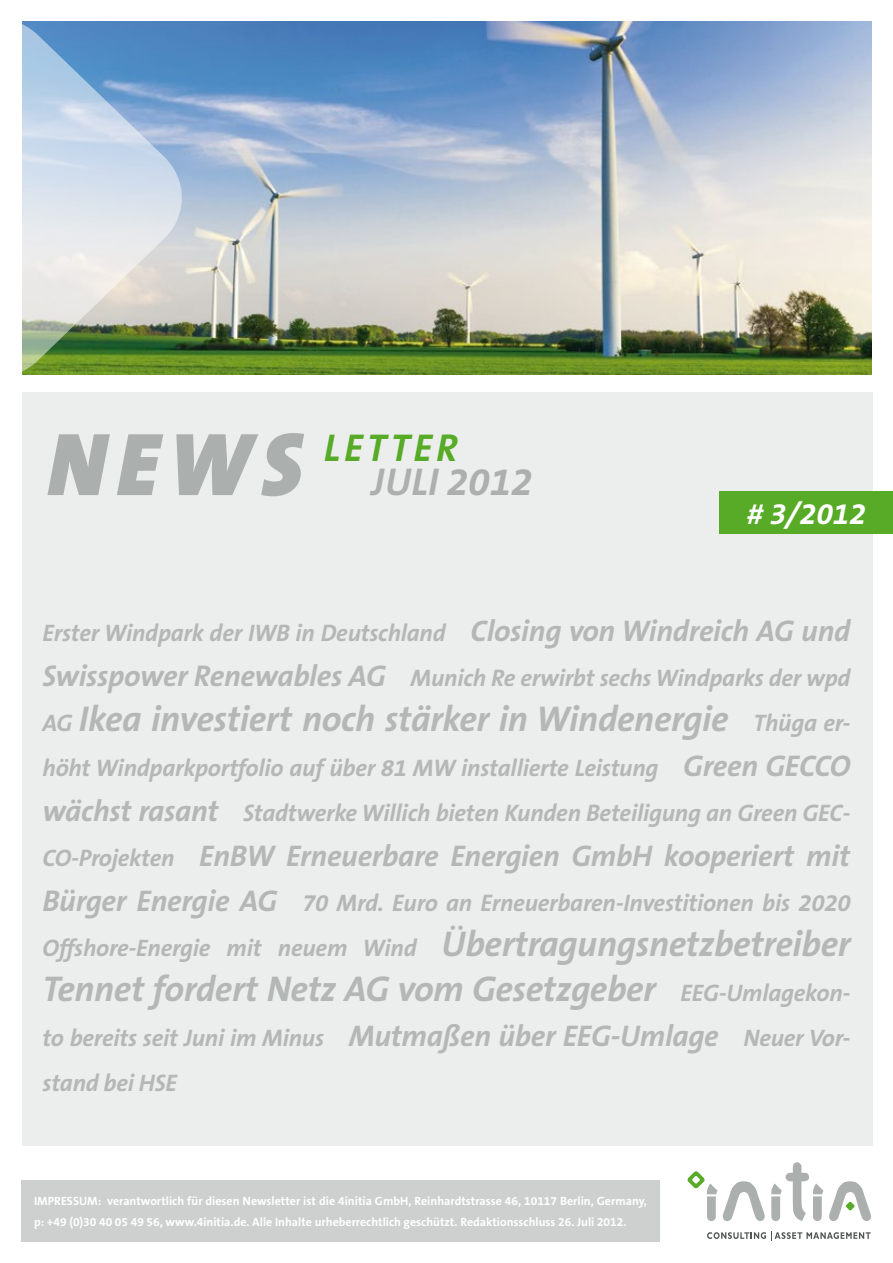
<style>
.page{position:relative;width:893px;height:1263px;background:#fff}
.page>*{position:absolute;margin:0;border:0;box-sizing:border-box;transform-origin:0 0}
.t1{font:italic 900 90px "The Sans B9";color:#abafad}
.t2{font:italic 700 39px "The Sans B7";color:#abafad}
.t3{font:italic 700 39px "The Sans B7";letter-spacing:.1em;color:#57ab27}
.t4{font:italic 700 36px "The Sans B7";letter-spacing:-.01em;color:#b3b7b6}
.t5{font:italic 700 30px "The Sans B7";letter-spacing:-.01em;color:#b3b7b6}
.t6{font:italic 700 30px "The Sans B7";color:#fff}
.t7{font:italic 700 24px/45px "The Sans B7";letter-spacing:-.01em;color:#b3b7b6}
.t8{font:700 12px/21px "The Sans B7";color:#fff}
.s1{font-size:30px}
.s2{font-size:24px}
.s3{font-size:36px}
</style>
<div class="page">
<svg style="left:829px;top:1181px;width:42px;height:40px"></svg>
<svg style="left:707px;top:1232px;width:164px;height:9px"></svg>
<svg style="left:687px;top:1171px;width:78px;height:50px"></svg>
<svg style="left:771px;top:1162px;width:52px;height:59px"></svg>
<div style="left:21px;top:1180px;width:639px;height:62px;background:#cdd0cf"></div>
<div style="left:22px;top:392px;width:850px;height:754px;background:#eceded"></div>
<img style="left:183px;top:21px;width:688px;height:353px">
<div style="left:720px;top:491px;width:173px;height:43px;background:#57ab27"></div>
<svg style="left:22px;top:21px;width:161px;height:354px;background:#adc2c8"></svg>
<h1 class="t1" style="left:47px;top:416px;width:257px">NEWS</h1>
<h2 class="t3" style="left:324px;top:427px;width:135px">LETTER</h2>
<h2 class="t2" style="left:372px;top:461px;width:163px">JULI 2012</h2>
<p class="t6" style="left:747px;top:498px;width:121px"># 3/2012</p>
<p class="t7" style="left:43px;top:611px;width:809px">Erster Windpark der IWB in Deutschland <span class="s1">Closing von Windreich AG und<br>Swisspower Renewables AG</span> Munich Re erwirbt sechs Windparks der wpd</p>
<h3 class="t4" style="left:43px;top:700px;width:809px"><span class="s2">AG</span> Ikea investiert noch stärker in Windenergie <span class="s2">Thüga er-</span></h3>
<p class="t7" style="left:43px;top:746px;width:809px">höht Windparkportfolio auf über 81 MW installierte Leistung <span class="s1">Green GECCO wächst rasant</span> Stadtwerke Willich bieten Kunden Beteiligung an Green GEC-</p>
<p class="t5" style="left:43px;top:840px;width:809px"><span class="s2">CO-Projekten</span> EnBW Erneuerbare Energien GmbH kooperiert mit</p>
<p class="t7" style="left:43px;top:881px;width:809px"><span class="s1">Bürger Energie AG</span> 70 Mrd. Euro an Erneuerbaren-Investitionen bis 2020<br>Offshore-Energie mit neuem Wind <span class="s3">Übertragungsnetzbetreiber</span></p>
<h3 class="t4" style="left:43px;top:970px;width:809px">Tennet fordert Netz AG vom Gesetzgeber <span class="s2">EEG-Umlagekon-</span></h3>
<p class="t7" style="left:43px;top:1016px;width:809px">to bereits seit Juni im Minus <span class="s1">Mutmaßen über EEG-Umlage</span> Neuer Vor&shy;stand bei HSE</p>
<p class="t8" style="left:34px;top:1191px;width:614px">IMPRESSUM: verantwortlich für diesen Newsletter ist die 4initia GmbH, Reinhardtstrasse 46, 10117 Berlin, Germany, p: +49 (0)30 40 05 49 56, www.4initia.de. Alle Inhalte urheberrechtlich geschützt. Redaktionsschluss 26. Juli 2012.</p>
</div>
